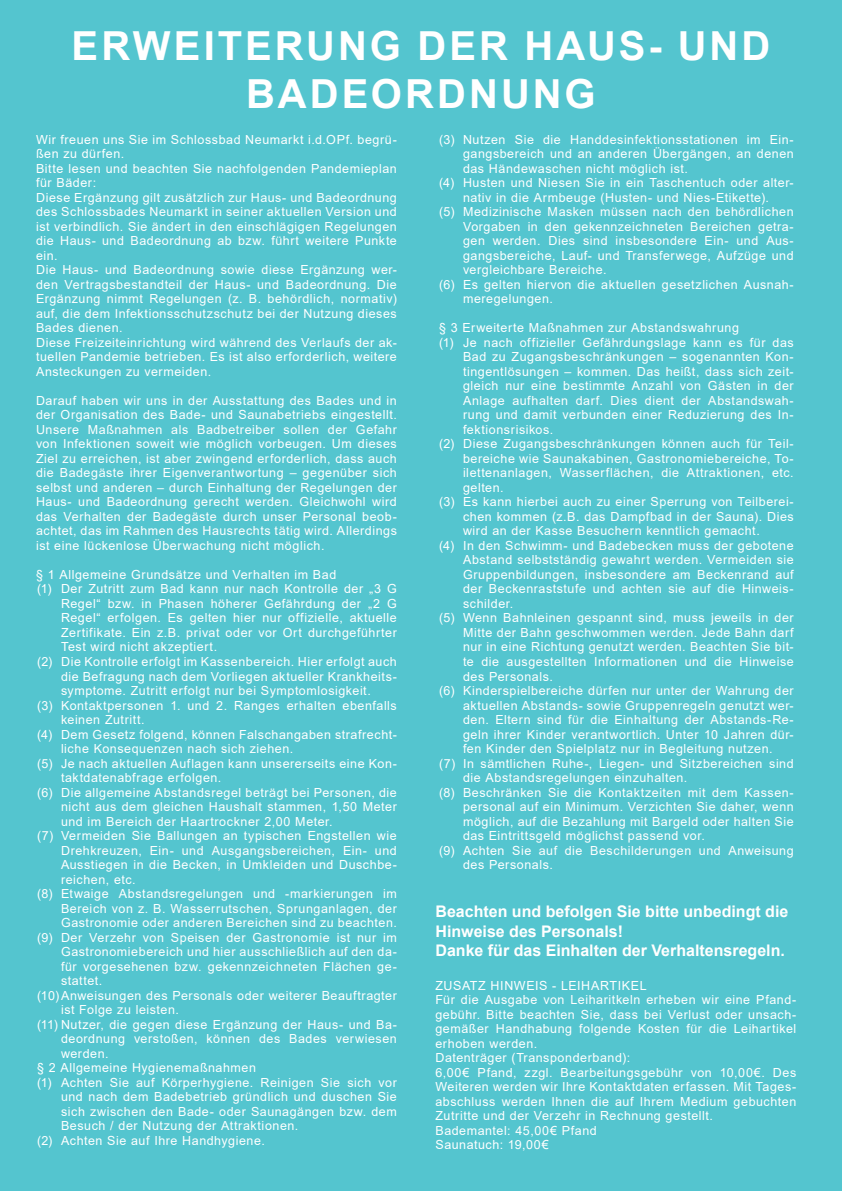
<style>
.page{position:relative;width:842px;height:1191px;background:#54c5cf}
.page>*{position:absolute;margin:0;border:0;box-sizing:border-box;transform-origin:0 0}
.Text_9{font:700 40px "Arial";letter-spacing:.075em;color:#fff}
.t1{font:700 16px/19.2px "Arial";color:#fff}
.Text_9-2{font:12.5px/14.5px "Arial";letter-spacing:.045em;color:#fff;text-align:justify}
</style>
<div class="page">
<p class="Text_9" style="left:72px;top:18px;width:700px">ERWEITERUNG DER HAUS- UND</p>
<p class="Text_9" style="left:246px;top:66px;width:351px">BADEORDNUNG</p>
<p class="Text_9-2" style="left:463px;top:132px;width:332px;text-indent:-24px">(3) Nutzen Sie die Handdesinfektionsstationen im Ein&shy;gangsbereich und an anderen Übergängen, an denen das Händewaschen nicht möglich ist.</p>
<p class="Text_9-2" style="left:439px;top:176px;width:356px;text-align:center">(4) Husten und Niesen Sie in ein Taschentuch oder alter&shy;nativ in die Armbeuge (Husten- und Nies-Etikette).</p>
<p class="Text_9-2" style="left:463px;top:205px;width:332px;text-indent:-24px">(5) Medizinische Masken müssen nach den behördlichen Vorgaben in den gekennzeichneten Bereichen getra&shy;gen werden. Dies sind insbesondere Ein- und Aus&shy;gangsbereiche, Lauf- und Transferwege, Aufzüge und vergleichbare Bereiche.</p>
<p class="Text_9-2" style="left:463px;top:277px;width:332px;text-indent:-24px">(6) Es gelten hiervon die aktuellen gesetzlichen Ausnah&shy;meregelungen.</p>
<p class="Text_9-2" style="left:439px;top:321px;width:301px">§ 3 Erweiterte Maßnahmen zur Abstandswahrung</p>
<p class="Text_9-2" style="left:463px;top:335px;width:332px;text-indent:-24px">(1) Je nach offizieller Gefährdungslage kann es für das Bad zu Zugangsbeschränkungen – sogenannten Kon&shy;tingentlösungen – kommen. Das heißt, dass sich zeit&shy;gleich nur eine bestimmte Anzahl von Gästen in der Anlage aufhalten darf. Dies dient der Abstandswah&shy;rung und damit verbunden einer Reduzierung des In&shy;fektionsrisikos.</p>
<p class="Text_9-2" style="left:463px;top:437px;width:332px;text-indent:-24px">(2) Diese Zugangsbeschränkungen können auch für Teil&shy;bereiche wie Saunakabinen, Gastronomiebereiche, To&shy;ilettenanlagen, Wasserflächen, die Attraktionen, etc. gelten.</p>
<p class="Text_9-2" style="left:463px;top:495px;width:332px;text-indent:-24px">(3) Es kann hierbei auch zu einer Sperrung von Teilberei&shy;chen kommen (z.B. das Dampfbad in der Sauna). Dies wird an der Kasse Besuchern kenntlich gemacht.</p>
<p class="Text_9-2" style="left:463px;top:538px;width:332px;text-indent:-24px">(4) In den Schwimm- und Badebecken muss der gebotene Abstand selbstständig gewahrt werden. Vermeiden sie Gruppenbildungen, insbesondere am Beckenrand auf der Beckenraststufe und achten sie auf die Hinweis&shy;schilder.</p>
<p class="Text_9-2" style="left:463px;top:611px;width:332px;text-indent:-24px">(5) Wenn Bahnleinen gespannt sind, muss jeweils in der Mitte der Bahn geschwommen werden. Jede Bahn darf nur in eine Richtung genutzt werden. Beachten Sie bit&shy;te die ausgestellten Informationen und die Hinweise des Personals.</p>
<p class="Text_9-2" style="left:463px;top:683px;width:332px;text-indent:-24px">(6) Kinderspielbereiche dürfen nur unter der Wahrung der aktuellen Abstands- sowie Gruppenregeln genutzt wer&shy;den. Eltern sind für die Einhaltung der Abstands-Re&shy;geln ihrer Kinder verantwortlich. Unter 10 Jahren dür&shy;fen Kinder den Spielplatz nur in Begleitung nutzen.</p>
<p class="Text_9-2" style="left:463px;top:756px;width:332px;text-indent:-24px">(7) In sämtlichen Ruhe-, Liegen- und Sitzbereichen sind die Abstandsregelungen einzuhalten.</p>
<p class="Text_9-2" style="left:463px;top:785px;width:332px;text-indent:-24px">(8) Beschränken Sie die Kontaktzeiten mit dem Kassen&shy;personal auf ein Minimum. Verzichten Sie daher, wenn möglich, auf die Bezahlung mit Bargeld oder halten Sie das Eintrittsgeld möglichst passend vor.</p>
<p class="Text_9-2" style="left:463px;top:843px;width:332px;text-indent:-24px">(9) Achten Sie auf die Beschilderungen und Anweisung des Personals.</p>
<p class="t1" style="left:435px;top:902px;width:354px">Beachten und befolgen Sie bitte unbedingt die<br>Hinweise des Personals!</p>
<p class="t1" style="left:435px;top:940px;width:351px">Danke für das Einhalten der Verhaltensregeln.</p>
<p class="Text_9-2" style="left:435px;top:977px;width:213px">ZUSATZ HINWEIS - LEIHARTIKEL</p>
<p class="Text_9-2" style="left:435px;top:992px;width:362px">Für die Ausgabe von Leiharitkeln erheben wir eine Pfand&shy;gebühr. Bitte beachten Sie, dass bei Verlust oder unsach&shy;gemäßer Handhabung folgende Kosten für die Leihartikel erhoben werden.</p>
<p class="Text_9-2" style="left:435px;top:1050px;width:196px">Datenträger (Transponderband):</p>
<p class="Text_9-2" style="left:435px;top:1064px;width:362px">6,00€ Pfand, zzgl. Bearbeitungsgebühr von 10,00€. Des Weiteren werden wir Ihre Kontaktdaten erfassen. Mit Tages&shy;abschluss werden Ihnen die auf Ihrem Medium gebuchten Zutritte und der Verzehr in Rechnung gestellt.</p>
<p class="Text_9-2" style="left:435px;top:1122px;width:163px">Bademantel: 45,00€ Pfand</p>
<p class="Text_9-2" style="left:435px;top:1137px;width:115px">Saunatuch: 19,00€</p>
<p class="Text_9-2" style="left:36px;top:132px;width:362px">Wir freuen uns Sie im Schlossbad Neumarkt i.d.OPf. begrü&shy;ßen zu dürfen.</p>
<p class="Text_9-2" style="left:36px;top:161px;width:362px">Bitte lesen und beachten Sie nachfolgenden Pandemieplan für Bäder:</p>
<p class="Text_9-2" style="left:36px;top:190px;width:362px">Diese Ergänzung gilt zusätzlich zur Haus- und Badeordnung des Schlossbades Neumarkt in seiner aktuellen Version und ist verbindlich. Sie ändert in den einschlägigen Regelungen die Haus- und Badeordnung ab bzw. führt weitere Punkte ein.</p>
<p class="Text_9-2" style="left:36px;top:263px;width:362px">Die Haus- und Badeordnung sowie diese Ergänzung wer&shy;den Vertragsbestandteil der Haus- und Badeordnung. Die Ergänzung nimmt Regelungen (z. B. behördlich, normativ) auf, die dem Infektionsschutzschutz bei der Nutzung dieses Bades dienen.</p>
<p class="Text_9-2" style="left:36px;top:335px;width:362px">Diese Freizeiteinrichtung wird während des Verlaufs der ak&shy;tuellen Pandemie betrieben. Es ist also erforderlich, weitere Ansteckungen zu vermeiden.</p>
<p class="Text_9-2" style="left:36px;top:393px;width:362px">Darauf haben wir uns in der Ausstattung des Bades und in der Organisation des Bade- und Saunabetriebs eingestellt.<br>Unsere Maßnahmen als Badbetreiber sollen der Gefahr von Infektionen soweit wie möglich vorbeugen. Um dieses Ziel zu erreichen, ist aber zwingend erforderlich, dass auch die Badegäste ihrer Eigenverantwortung – gegenüber sich selbst und anderen – durch Einhaltung der Regelungen der Haus- und Badeordnung gerecht werden. Gleichwohl wird das Verhalten der Badegäste durch unser Personal beob&shy;achtet, das im Rahmen des Hausrechts tätig wird. Allerdings ist eine lückenlose Überwachung nicht möglich.</p>
<p class="Text_9-2" style="left:36px;top:567px;width:302px">§ 1 Allgemeine Grundsätze und Verhalten im Bad</p>
<p class="Text_9-2" style="left:61px;top:582px;width:337px;text-indent:-24px">(1) Der Zutritt zum Bad kann nur nach Kontrolle der „3 G Regel“ bzw. in Phasen höherer Gefährdung der „2 G Regel“ erfolgen. Es gelten hier nur offizielle, aktuelle Zertifikate. Ein z.B. privat oder vor Ort durchgeführter Test wird nicht akzeptiert.</p>
<p class="Text_9-2" style="left:61px;top:654px;width:337px;text-indent:-24px">(2) Die Kontrolle erfolgt im Kassenbereich. Hier erfolgt auch die Befragung nach dem Vorliegen aktueller Krankheits&shy;symptome. Zutritt erfolgt nur bei Symptomlosigkeit.</p>
<p class="Text_9-2" style="left:61px;top:698px;width:337px;text-indent:-24px">(3) Kontaktpersonen 1. und 2. Ranges erhalten ebenfalls keinen Zutritt.</p>
<p class="Text_9-2" style="left:61px;top:727px;width:337px;text-indent:-24px">(4) Dem Gesetz folgend, können Falschangaben strafrecht&shy;liche Konsequenzen nach sich ziehen.</p>
<p class="Text_9-2" style="left:61px;top:756px;width:337px;text-indent:-24px">(5) Je nach aktuellen Auflagen kann unsererseits eine Kon&shy;taktdatenabfrage erfolgen.</p>
<p class="Text_9-2" style="left:61px;top:785px;width:337px;text-indent:-24px">(6) Die allgemeine Abstandsregel beträgt bei Personen, die nicht aus dem gleichen Haushalt stammen, 1,50 Meter und im Bereich der Haartrockner 2,00 Meter.</p>
<p class="Text_9-2" style="left:61px;top:828px;width:337px;text-indent:-24px">(7) Vermeiden Sie Ballungen an typischen Engstellen wie Drehkreuzen, Ein- und Ausgangsbereichen, Ein- und Ausstiegen in die Becken, in Umkleiden und Duschbe&shy;reichen, etc.</p>
<p class="Text_9-2" style="left:61px;top:886px;width:337px;text-indent:-24px">(8) Etwaige Abstandsregelungen und -markierungen im Bereich von z. B. Wasserrutschen, Sprunganlagen, der Gastronomie oder anderen Bereichen sind zu beachten.</p>
<p class="Text_9-2" style="left:61px;top:930px;width:337px;text-indent:-24px">(9) Der Verzehr von Speisen der Gastronomie ist nur im Gastronomiebereich und hier ausschließlich auf den da&shy;für vorgesehenen bzw. gekennzeichneten Flächen ge&shy;stattet.</p>
<p class="Text_9-2" style="left:61px;top:988px;width:337px;text-indent:-24px">(10)Anweisungen des Personals oder weiterer Beauftragter ist Folge zu leisten.</p>
<p class="Text_9-2" style="left:61px;top:1017px;width:337px;text-indent:-24px">(11) Nutzer, die gegen diese Ergänzung der Haus- und Ba&shy;deordnung verstoßen, können des Bades verwiesen werden.</p>
<p class="Text_9-2" style="left:37px;top:1060px;width:220px">§ 2 Allgemeine Hygienemaßnahmen</p>
<p class="Text_9-2" style="left:61px;top:1075px;width:337px;text-indent:-24px">(1) Achten Sie auf Körperhygiene. Reinigen Sie sich vor und nach dem Badebetrieb gründlich und duschen Sie sich zwischen den Bade- oder Saunagängen bzw. dem Besuch / der Nutzung der Attraktionen.</p>
<p class="Text_9-2" style="left:37px;top:1133px;width:229px">(2) Achten Sie auf Ihre Handhygiene.</p>
</div>
